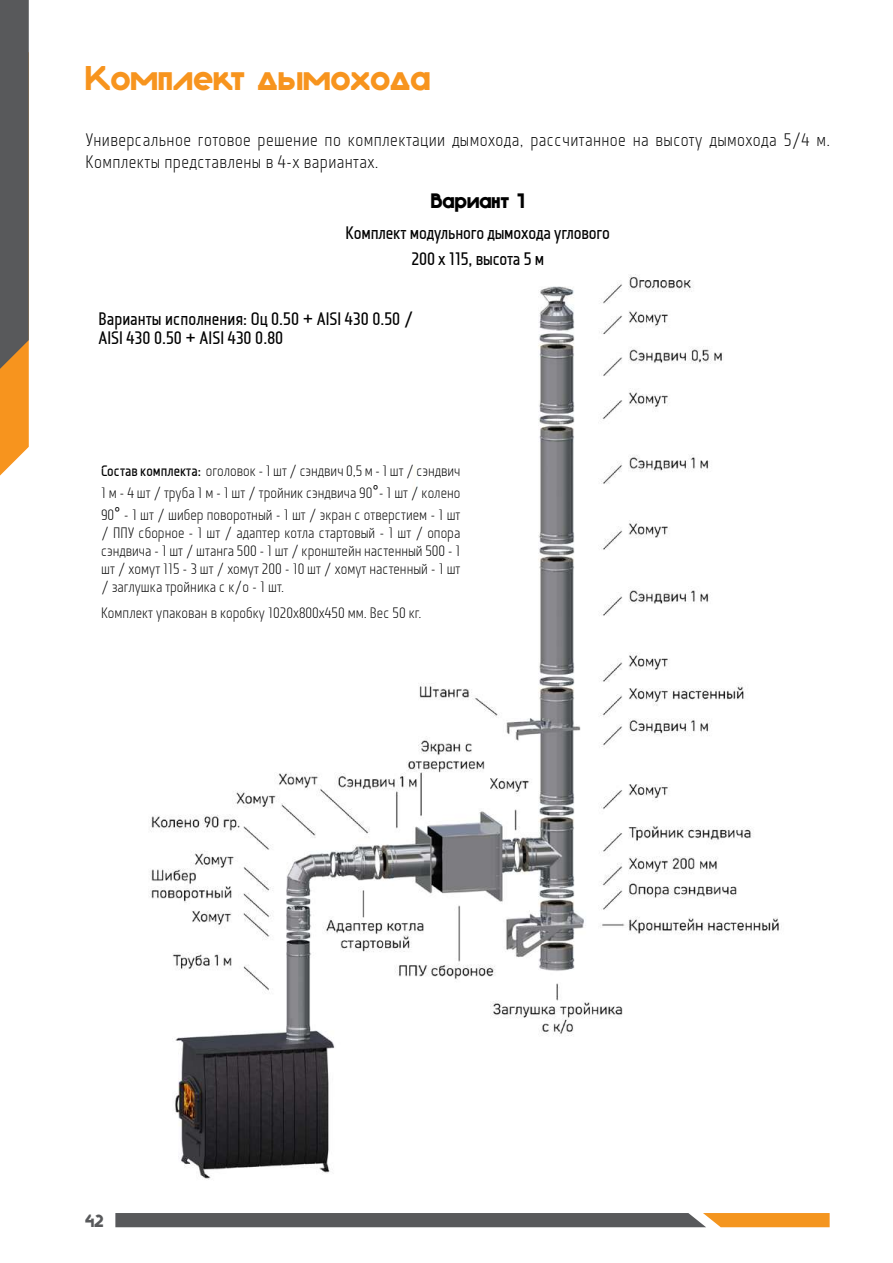
<style>
.page{position:relative;width:893px;height:1263px;background:#fff}
.page>*{position:absolute;margin:0;border:0;box-sizing:border-box;transform-origin:0 0}
.t1{font:34.5px "Rostov";color:#f7941e}
.t2{font:21px "Rostov";color:#000}
.t3{font:18px/21.6px "Monitorica";letter-spacing:.02em;color:#000}
.t4{font:700 18px/25.8px "Monitorica";letter-spacing:-.01em;color:#000;text-align:center}
.t5{font:18px "Rostov";color:#58595b}
.t6{font:15px/18px "Monitorica";color:#000;text-align:justify}
.s1{font-weight:700}
.s2{font-size:18px}
</style>
<div class="page">
<svg style="left:0;top:0;width:29px;height:476px;background:#816c52"></svg>
<svg style="left:115px;top:1213px;width:715px;height:14px;background:#756654"></svg>
<img style="left:149px;top:274px;width:633px;height:906px">
<div style="left:192px;top:386px;width:220px;height:255px;background:#fff"></div>
<h1 class="t1" style="left:85px;top:55px;width:347px">Комплект дымохода</h1>
<p class="t3" style="left:85px;top:129px;width:746px">Универсальное готовое решение по комплектации дымохода, рассчитанное на высоту дымохода 5/4 м.<br>Комплекты представлены в 4-х вариантах.</p>
<h2 class="t2" style="left:431px;top:186px;width:95px">Вариант 1</h2>
<p class="t4" style="left:345px;top:220px;width:266px">Комплект модульного дымохода углового<br>200 х 115, высота 5 м</p>
<p class="t4" style="left:98px;top:310px;width:317px;line-height:19px;text-align:left">Варианты исполнения: Оц 0.50 + AISI 430 0.50 /<br>AISI 430 0.50 + AISI 430 0.80</p>
<p class="t6" style="left:101px;top:460px;width:361px;line-height:21.6px"><span class="s1">Состав комплекта:</span> оголовок - 1 шт / сэндвич 0,5 м - 1 шт / сэндвич 1 м - 4 шт / труба 1 м - 1 шт / тройник сэндвича 90<span class="s2">°</span>- 1 шт / колено 90<span class="s2">°</span> - 1 шт / шибер поворотный - 1 шт / экран с отверстием - 1 шт</p>
<p class="t6" style="left:101px;top:523px;width:361px">/ ППУ сборное - 1 шт / адаптер котла стартовый - 1 шт / опора сэндвича - 1 шт / штанга 500 - 1 шт / кронштейн настенный 500 - 1 шт / хомут 115 - 3 шт / хомут 200 - 10 шт / хомут настенный - 1 шт / заглушка тройника с к/о - 1 шт.</p>
<p class="t6" style="left:101px;top:604px;width:322px">Комплект упакован в коробку 1020х800х450 мм. Вес 50 кг.</p>
<p class="t5" style="left:85px;top:1208px;width:20px">42</p>
</div>
